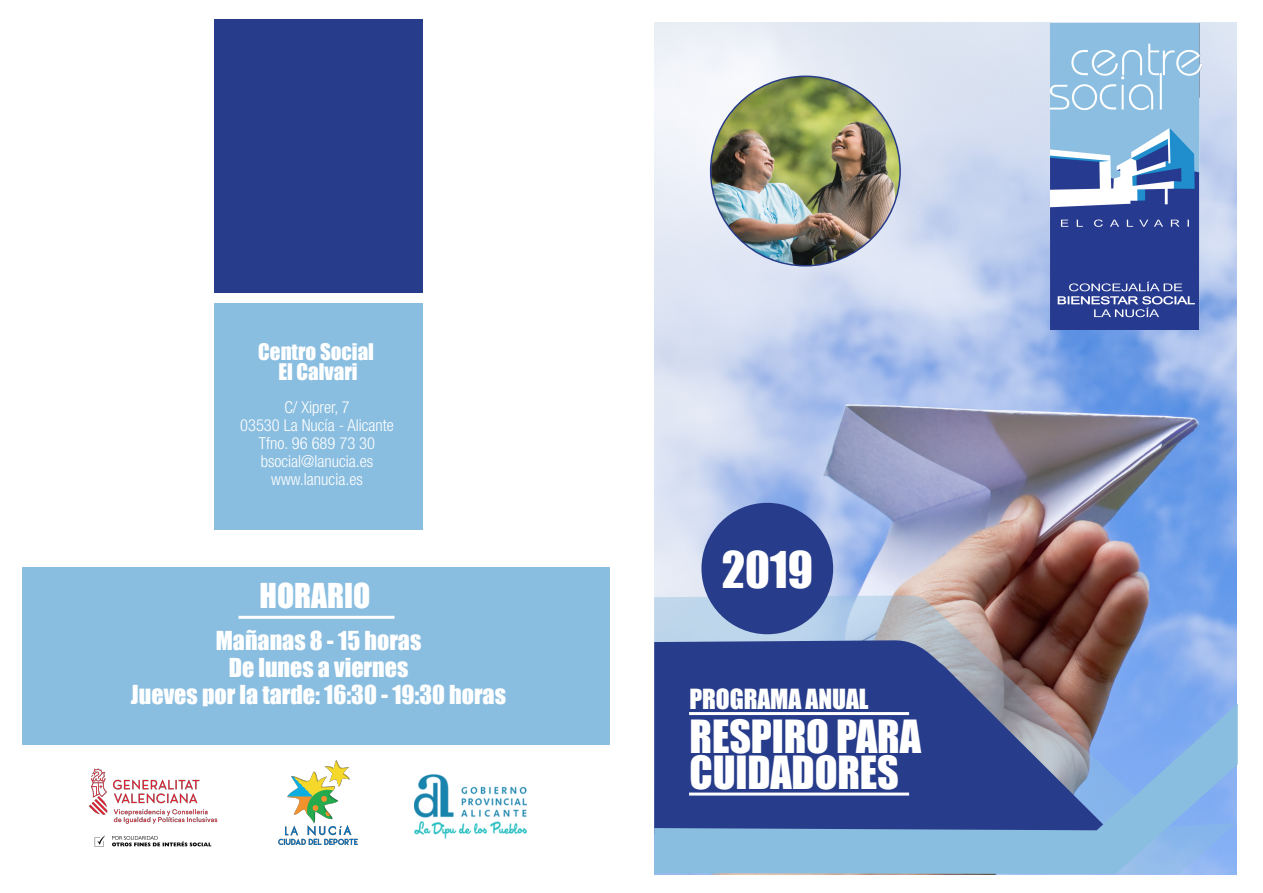
<style>
.page{position:relative;width:1263px;height:893px;background:#fff}
.page>*{position:absolute;margin:0;border:0;box-sizing:border-box;transform-origin:0 0}
.t1{font:46.5px "Impact";color:#fff}
.t2{font:42px/36px "Impact";letter-spacing:-.005em;color:#fff}
.t3{font:31.5px "Impact";color:#fff}
.t4{font:25.5px "Impact";letter-spacing:-.005em;color:#fff}
.t5{font:24px/27px "Impact";color:#fff;text-align:center}
.t6{font:21px/19.5px "Impact";color:#fff;text-align:center}
.t7{font:300 condensed 16.5px/18px "Helvetica Neue LT Std";color:#fff;text-align:center}
</style>
<div class="page">
<img style="left:654px;top:23px;width:582px;height:572px">
<div style="left:214px;top:20px;width:209px;height:273px;background:#273c8a"></div>
<div style="left:214px;top:303px;width:209px;height:227px;background:#8abee0"></div>
<img style="left:1049px;top:22px;width:156px;height:308px">
<svg style="left:654px;top:595px;width:582px;height:108px;background:#929ab5"></svg>
<svg style="left:654px;top:639px;width:468px;height:64px;background:#4c507f"></svg>
<svg style="left:654px;top:703px;width:584px;height:171px;background:#5a79b4"></svg>
<div style="left:701px;top:503px;width:132px;height:131px;background:#273c8a;border-radius:50%"></div>
<div style="left:22px;top:567px;width:588px;height:178px;background:#8abee0"></div>
<img style="left:278px;top:761px;width:80px;height:84px">
<img style="left:414px;top:774px;width:113px;height:65px">
<img style="left:89px;top:768px;width:129px;height:79px">
<hr style="left:238px;top:616px;width:156px;height:3px;background:#fff">
<hr style="left:689px;top:712px;width:220px;height:3px;background:#fff">
<hr style="left:689px;top:792px;width:220px;height:3px;background:#fff">
<img style="left:711px;top:76px;width:189px;height:190px;border-radius:95px">
<p class="t6" style="left:258px;top:341px;width:117px">Centro Social<br>El Calvari</p>
<p class="t7" style="left:240px;top:398px;width:155px">C/ Xiprer, 7<br>03530 La Nucía - Alicante<br>Tfno. 96 689 73 30 bsocial@lanucia.es www.lanucia.es</p>
<h3 class="t3" style="left:260px;top:571px;width:112px">HORARIO</h3>
<h3 class="t5" style="left:131px;top:627px;width:376px">Mañanas 8 - 15 horas<br>De lunes a viernes<br>Jueves por la tarde: 16:30 - 19:30 horas</h3>
<h1 class="t1" style="left:722px;top:534px;width:93px">2019</h1>
<h3 class="t4" style="left:690px;top:679px;width:180px">PROGRAMA ANUAL</h3>
<h2 class="t2" style="left:689px;top:717px;width:233px">RESPIRO PARA<br>CUIDADORES</h2>
</div>
